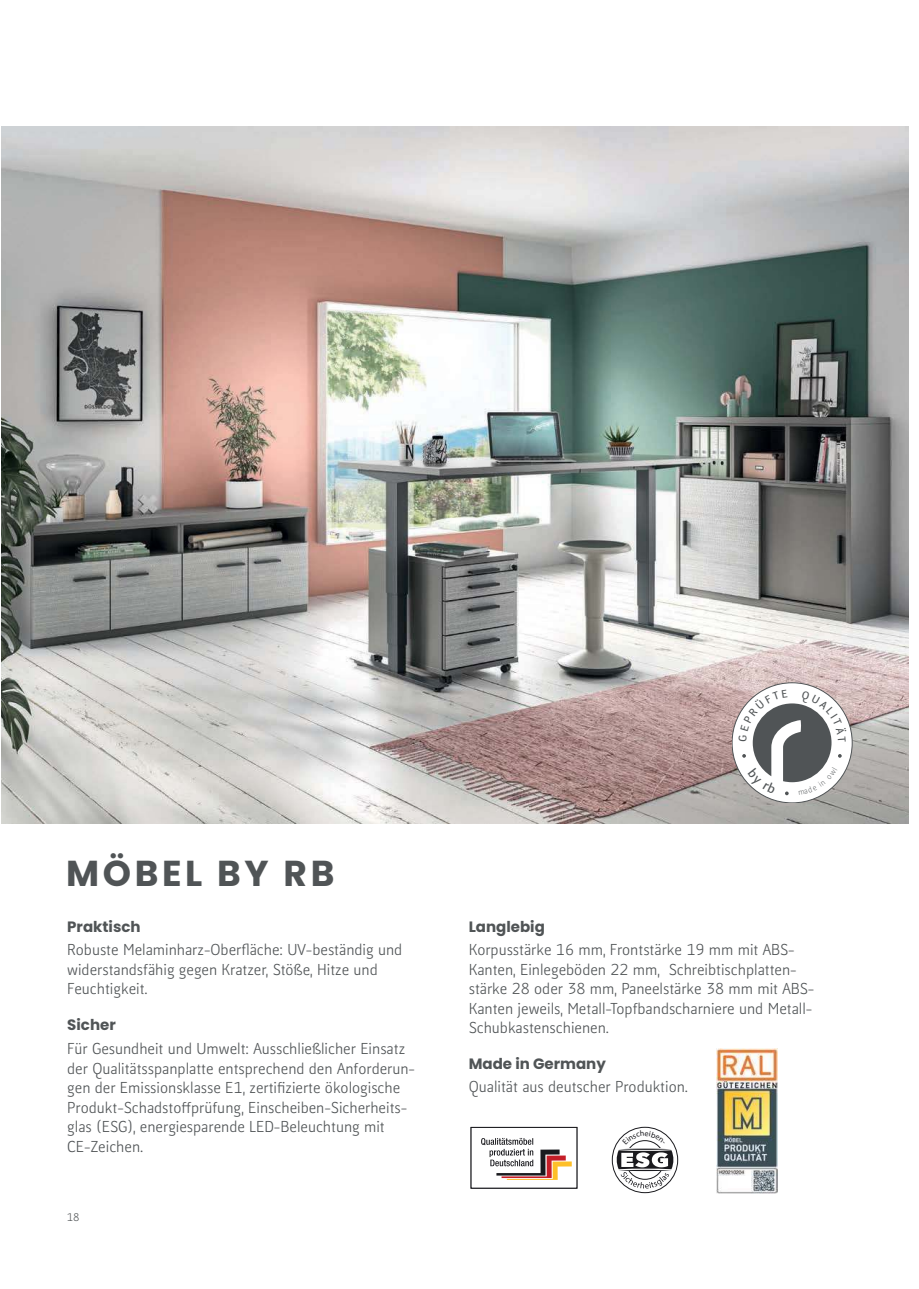
<style>
.page{position:relative;width:919px;height:1289px;background:#fff}
.page>*{position:absolute;margin:0;border:0;box-sizing:border-box;transform-origin:0 0}
.t1{font:700 36px "Poppins";letter-spacing:.1em;color:#505456}
.t2{font:15px/19.5px "Kofi Pure Sans";color:#505456}
.t3{font:700 15px "Poppins";color:#505456}
.t4{font:10.5px "Kofi Pure Sans";color:#505456}
</style>
<div class="page">
<div style="left:612px;top:1126px;width:66px;height:66px;border:1px solid #1a1a1e;border-radius:50%"></div>
<svg style="left:616px;top:1150px;width:58px;height:19px"></svg>
<div style="left:470px;top:1126px;width:107px;height:62px;border:1px solid #1a1a1e"></div>
<svg style="left:481px;top:1138px;width:90px;height:41px"></svg>
<img style="left:717px;top:1048px;width:60px;height:145px">
<img style="left:2px;top:127px;width:906px;height:696px">
<svg style="left:732px;top:682px;width:120px;height:120px"></svg>
<svg style="left:618px;top:1130px;width:53px;height:58px"></svg>
<svg style="left:738px;top:689px;width:108px;height:106px"></svg>
<h1 class="t1" style="left:66px;top:852px;width:270px">MÖBEL BY RB</h1>
<p class="t3" style="left:67px;top:917px;width:75px">Praktisch</p>
<p class="t2" style="left:67px;top:941px;width:336px">Robuste Melaminharz-Oberfläche: UV-beständig und widerstandsfähig gegen Kratzer, Stöße, Hitze und<br>Feuchtigkeit.</p>
<p class="t3" style="left:67px;top:1016px;width:50px">Sicher</p>
<p class="t2" style="left:67px;top:1039px;width:349px">Für Gesundheit und Umwelt: Ausschließlicher Einsatz der Qualitäts spanplatte entsprechend den Anforderun&shy;gen der Emissionsklasse E1, zertifizierte ökologische Produkt-Schadstoffprüfung, Einscheiben-Sicherheits&shy;glas (ESG), energiesparende LED-Beleuchtung mit<br>CE- Zeichen.</p>
<p class="t4" style="left:67px;top:1210px;width:14px">18</p>
<p class="t3" style="left:468px;top:917px;width:78px">Langlebig</p>
<p class="t2" style="left:468px;top:941px;width:347px">Korpusstärke 16 mm, Frontstärke 19 mm mit ABS-Kanten, Einlegeböden 22 mm, Schreibtischplatten&shy;stärke 28 oder 38 mm, Paneelstärke 38 mm mit ABS-Kanten jeweils, Metall-Topfbandscharniere und Metall-Schubkastenschienen.</p>
<p class="t3" style="left:468px;top:1055px;width:139px">Made in Germany</p>
<p class="t2" style="left:468px;top:1077px;width:221px">Qualität aus deutscher Produktion.</p>
</div>
